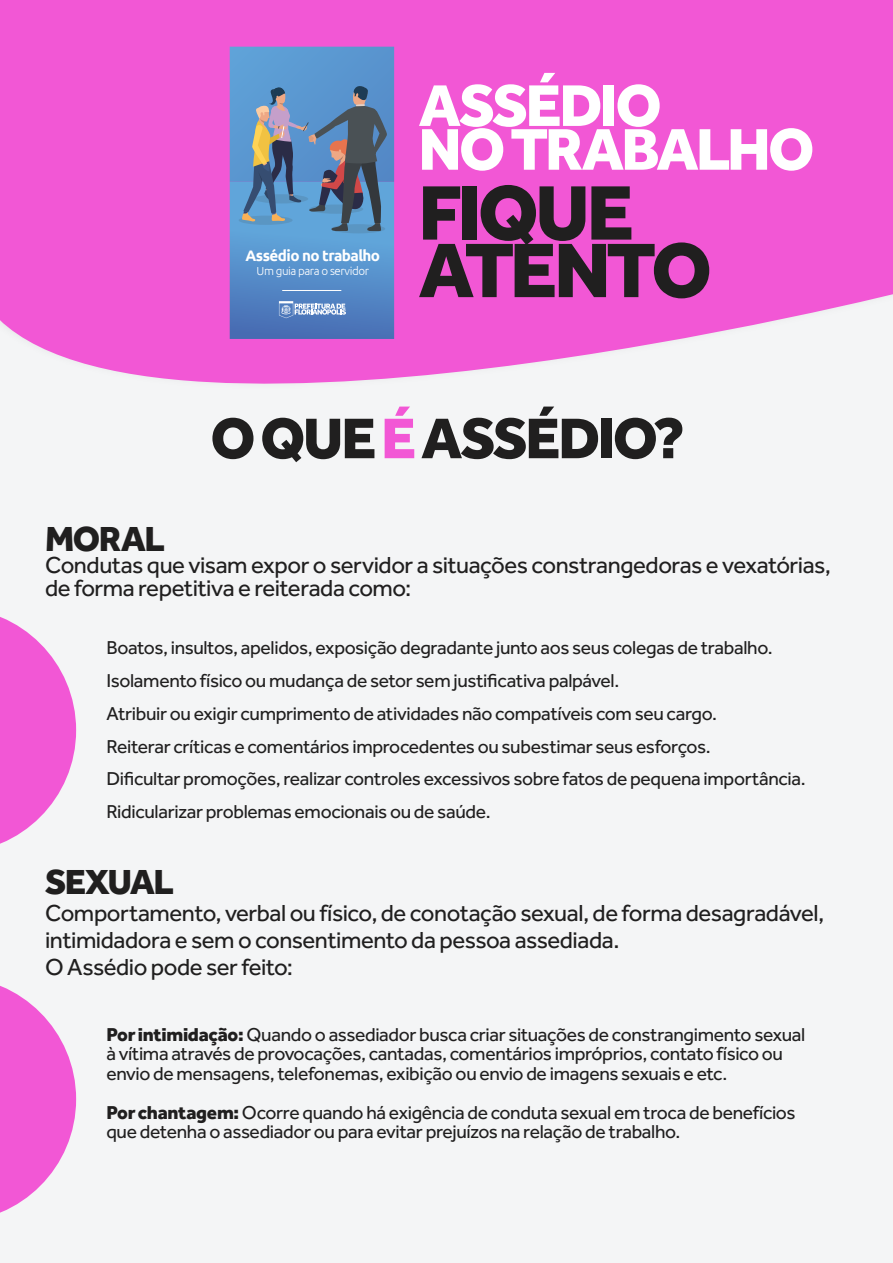
<style>
.page{position:relative;width:893px;height:1263px;background:#f4f5f6}
.page>*{position:absolute;margin:0;border:0;box-sizing:border-box;transform-origin:0 0}
.t1{font:800 79.8px/57.4px "Effra";letter-spacing:-.05em;color:#201f1f}
.t2{font:800 60.75px/43.8px "Effra";letter-spacing:-.045em;color:#fff}
.t3{font:800 59.1px "Effra";letter-spacing:-.04em;color:#201f1f}
.t4{font:800 36px "Effra";letter-spacing:-.04em;color:#201f1f}
.t5{font:24px/27px "Effra";letter-spacing:-.02em;color:#201f1f}
.t6{font:19.35px/33px "Effra";letter-spacing:-.02em;color:#201f1f}
.t7{font:700 15.15px "Ubuntu";letter-spacing:-.035em;color:#fff}
.t8{font:300 11.55px "Ubuntu";letter-spacing:-.035em;color:#fff}
.s1{color:#f257d5}
.s2{font-weight:800}
</style>
<div class="page">
<svg style="left:0;top:0;width:893px;height:384px;background:#f264d7"></svg>
<svg style="left:0;top:617px;width:76px;height:227px"></svg>
<svg style="left:0;top:986px;width:76px;height:227px"></svg>
<svg style="left:230px;top:47px;width:164px;height:292px;background:#5d8ab9"></svg>
<hr style="left:282px;top:290px;width:59px;height:1px;background:#fff">
<p class="t7" style="left:245px;top:247px;width:136px">Assédio no trabalho</p>
<p class="t8" style="left:257px;top:264px;width:114px">Um guia para o servidor</p>
<h2 class="t2" style="left:418px;top:82px;width:397px">ASSÉDIO<br>NO TRABALHO</h2>
<h1 class="t1" style="left:418px;top:182px;width:295px">FIQUE<br>ATENTO</h1>
<h3 class="t3" style="left:210px;top:402px;width:476px">O QUE <span class="s1">É</span> ASSÉDIO?</h3>
<h3 class="t4" style="left:45px;top:516px;width:121px">MORAL</h3>
<p class="t5" style="left:45px;top:554px;width:787px;line-height:22.5px">Condutas que visam expor o servidor a situações constrangedoras e vexatórias, de forma repetitiva e reiterada como:</p>
<p class="t6" style="left:106px;top:630px;width:701px">Boatos, insultos, apelidos, exposição degradante junto aos seus colegas de trabalho.<br>Isolamento físico ou mudança de setor sem justificativa palpável.<br>Atribuir ou exigir cumprimento de atividades não compatíveis com seu cargo.<br>Reiterar críticas e comentários improcedentes ou subestimar seus esforços.<br>Dificultar promoções, realizar controles excessivos sobre fatos de pequena importância.<br>Ridicularizar problemas emocionais ou de saúde.</p>
<h3 class="t4" style="left:45px;top:859px;width:130px">SEXUAL</h3>
<p class="t5" style="left:45px;top:899px;width:781px">Comportamento, verbal ou físico, de conotação sexual, de forma desagradável, intimidadora e sem o consentimento da pessoa assediada.<br>O Assédio pode ser feito:</p>
<p class="t6" style="left:106px;top:1024px;width:700px;line-height:19.5px"><span class="s2">Por intimidação:</span> Quando o assediador busca criar situações de constrangimento sexual à vítima através de provocações, cantadas, comentários impróprios, contato físico ou envio de mensagens, telefonemas, exibição ou envio de imagens sexuais e etc.</p>
<p class="t6" style="left:106px;top:1102px;width:691px;line-height:19.5px"><span class="s2">Por chantagem:</span> Ocorre quando há exigência de conduta sexual em troca de benefícios que detenha o assediador ou para evitar prejuízos na relação de trabalho.</p>
</div>
